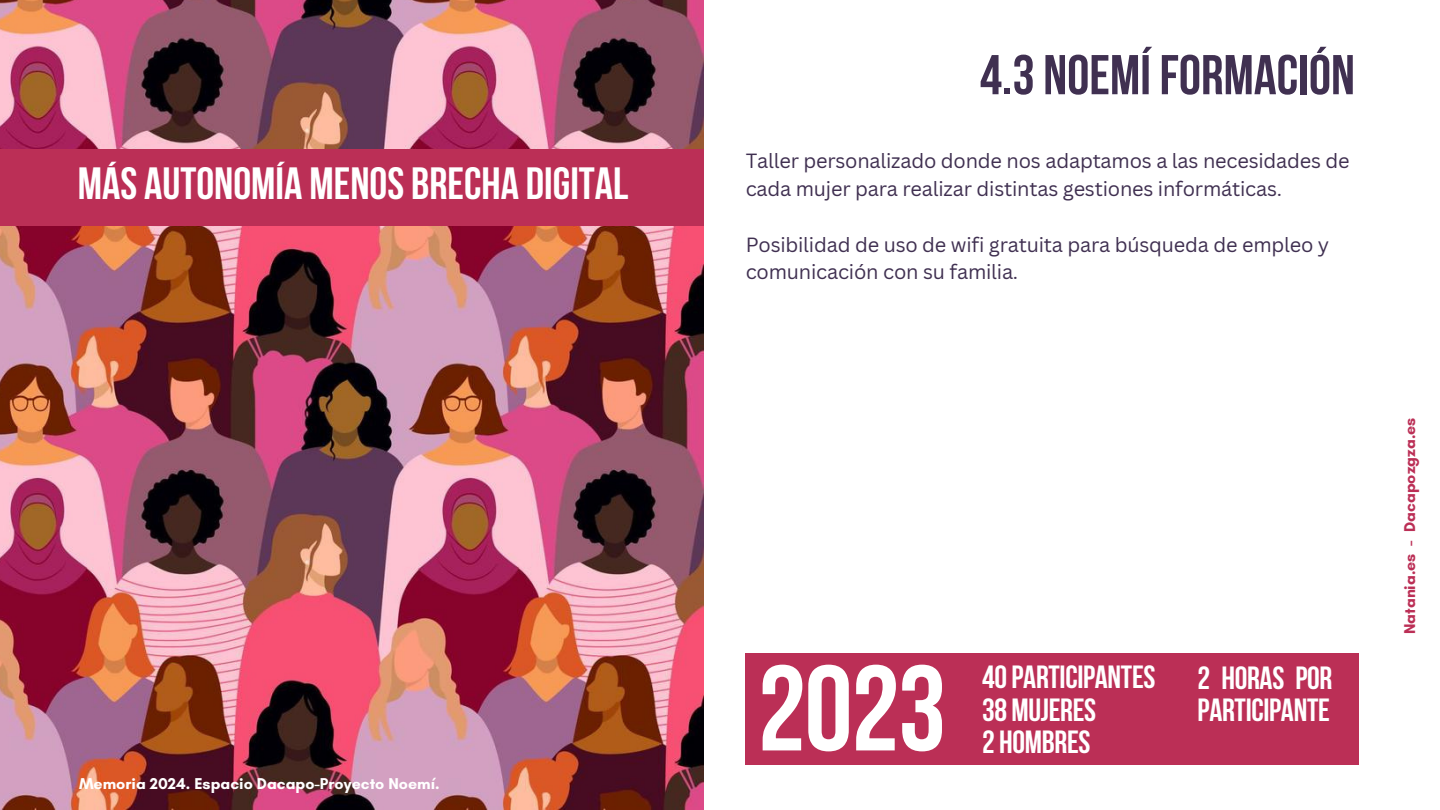
<style>
.page{position:relative;width:1440px;height:810px;background:#fff}
.page>*{position:absolute;margin:0;border:0;box-sizing:border-box;transform-origin:0 0}
.t1{font:700 121.2px "Bebas Neue";color:#fff}
.t2{font:700 56px "Bebas Neue";color:#403051}
.t3{font:700 45px "Bebas Neue";color:#fff}
.t4{font:700 32px/32.2px "Bebas Neue";letter-spacing:-.01em;color:#fff}
.t5{font:20px/27.8px "Canva Sans";letter-spacing:-.01em;color:#403051}
.t6{font:700 16px "Glacial Indifference";color:#fff}
.t7{font:700 16px "Glacial Indifference";color:#bb2f56}
</style>
<div class="page">
<div style="left:746px;top:654px;width:613px;height:111px;background:#bb2f56"></div>
<img style="left:0;top:0;width:703px;height:810px">
<div style="left:0;top:149px;width:704px;height:77px;background:#bb2f56"></div>
<p class="t2" style="left:980px;top:52px;width:377px">4.3 NOEMÍ FORMACIÓN</p>
<h3 class="t3" style="left:78px;top:165px;width:552px">MÁS AUTONOMÍA MENOS BRECHA DIGITAL</h3>
<p class="t5" style="left:746px;top:147px;width:605px">Taller personalizado donde nos adaptamos a las necesidades de cada mujer para realizar distintas gestiones informáticas.</p>
<h2 class="t5" style="left:746px;top:230px;width:585px">Posibilidad de uso de wifi gratuita para búsqueda de empleo y comunicación con su familia.</h2>
<h5 class="t6" style="left:79px;top:774px;width:362px">Memoria 2024. Espacio Dacapo-Proyecto Noemí.</h5>
<h4 class="t1" style="left:758px;top:660px;width:190px">2023</h4>
<h1 class="t4" style="left:982px;top:664px;width:175px">40 PARTICIPANTES<br>38 MUJERES</h1>
<h1 class="t4" style="left:982px;top:729px;width:110px">2 HOMBRES</h1>
<h4 class="t4" style="left:1198px;top:664px;width:136px">2 HORAS POR<br>PARTICIPANTE</h4>
<h5 class="t7" style="left:1400px;top:634px;width:218px;rotate:-90deg">Natania.es - Dacapozgza.es</h5>
</div>
